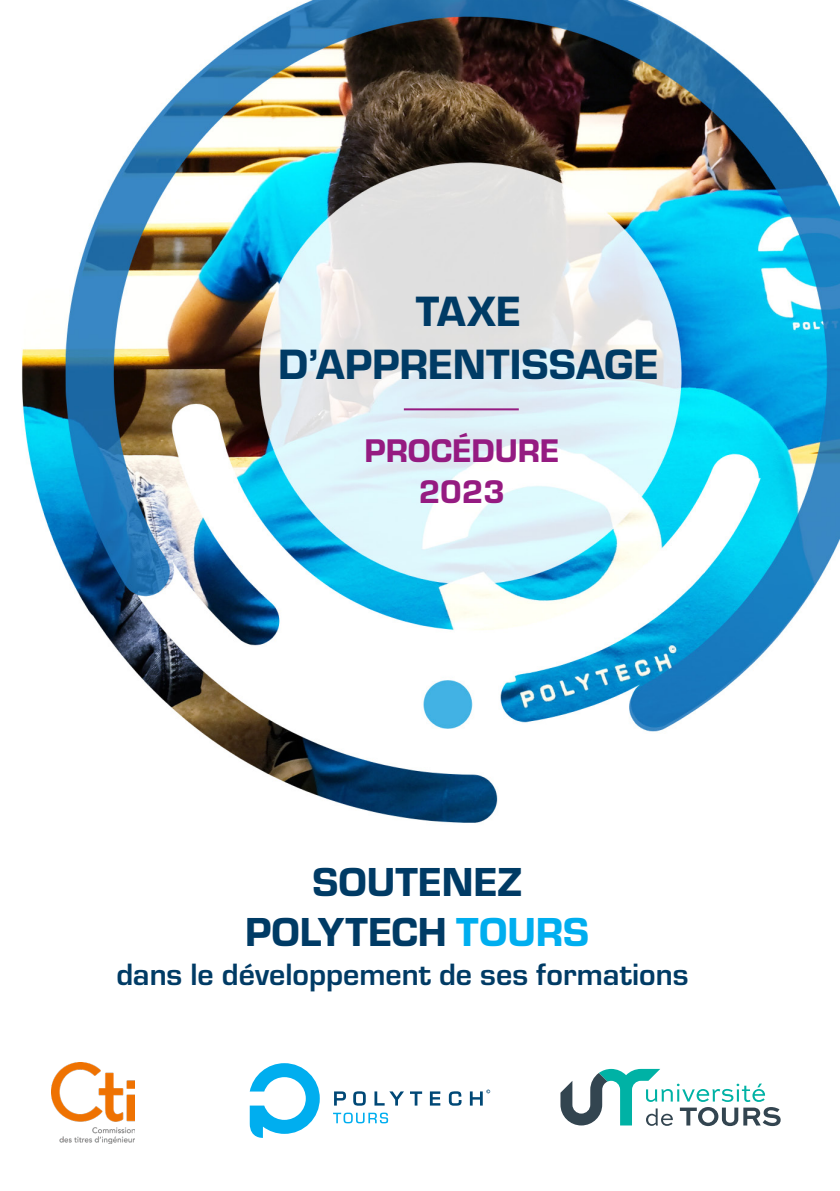
<style>
.page{position:relative;width:840px;height:1191px;background:#fff}
.page>*{position:absolute;margin:0;border:0;box-sizing:border-box;transform-origin:0 0}
.t1{font:44px "Eurostile Hea";color:#003b65}
.t2{font:42px "Eurostile Hea";color:#003b65}
.t3{font:34px/40.8px "Eurostile Hea";color:#951b81;text-align:center}
.t4{font:700 32px "Eurostile";color:#003b65}
.s1{color:#00aeef}
</style>
<div class="page">
<img style="left:21px;top:0;width:818px;height:1107px">
<svg style="left:334px;top:1091px;width:12px;height:14px"></svg>
<svg style="left:353px;top:1091px;width:12px;height:14px"></svg>
<svg style="left:374px;top:1091px;width:30px;height:14px"></svg>
<svg style="left:410px;top:1091px;width:12px;height:14px"></svg>
<svg style="left:429px;top:1091px;width:11px;height:14px"></svg>
<svg style="left:448px;top:1091px;width:13px;height:14px"></svg>
<svg style="left:469px;top:1089px;width:21px;height:16px"></svg>
<svg style="left:249px;top:1063px;width:70px;height:75px"></svg>
<svg style="left:333px;top:1112px;width:55px;height:11px"></svg>
<img style="left:52px;top:1062px;width:82px;height:81px">
<svg style="left:560px;top:1069px;width:220px;height:57px"></svg>
<hr style="left:403px;top:408px;width:115px;height:2px;background:#951b81">
<p class="t1" style="left:415px;top:280px;width:107px">TAXE</p>
<p class="t1" style="left:278px;top:333px;width:381px">D’APPRENTISSAGE</p>
<p class="t3" style="left:364px;top:428px;width:196px">PROCÉDURE<br>2023</p>
<p class="t2" style="left:312px;top:852px;width:211px">SOUTENEZ</p>
<p class="t2" style="left:245px;top:902px;width:345px">POLYTECH <span class="s1">TOURS</span></p>
<p class="t4" style="left:116px;top:952px;width:573px">dans le développement de ses formations</p>
</div>
